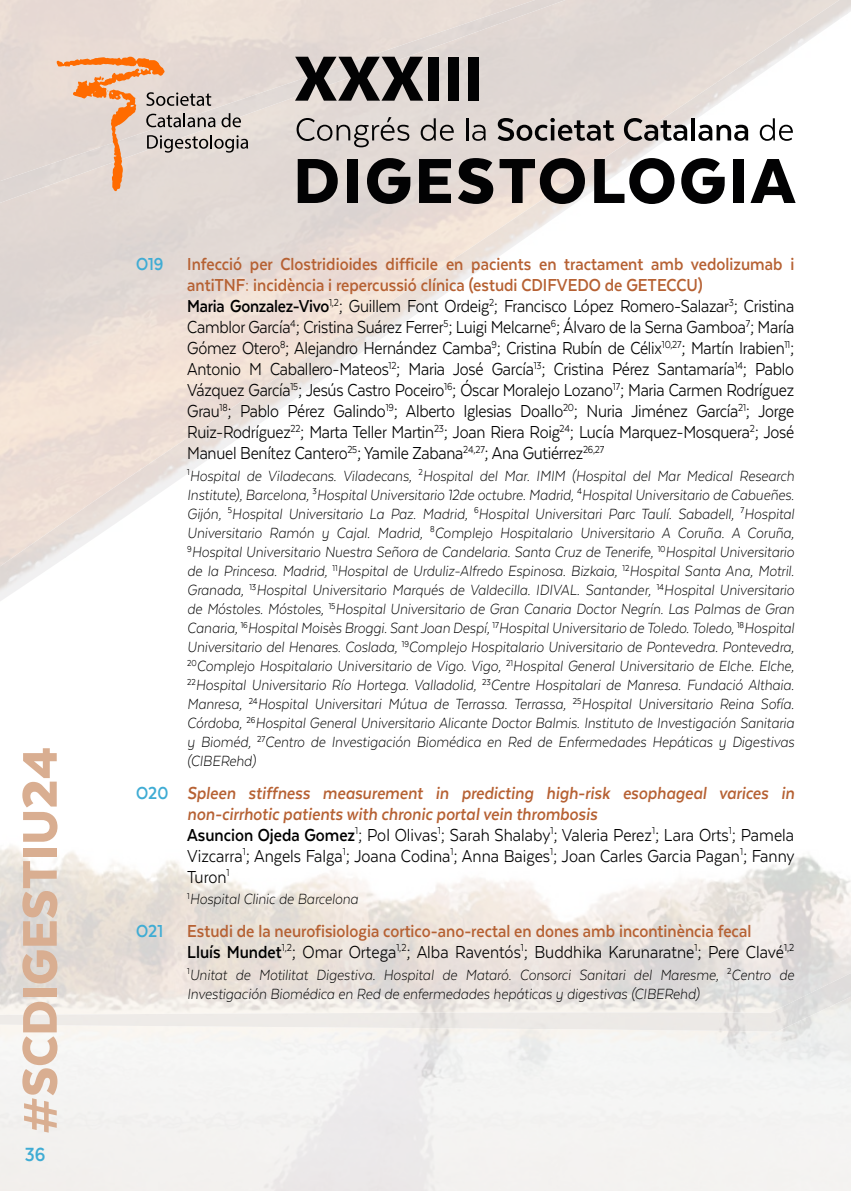
<style>
.page{position:relative;width:851px;height:1191px;background:#fff}
.page>*{position:absolute;margin:0;border:0;box-sizing:border-box;transform-origin:0 0}
.t1{font:900 56px "Texta";color:#d9ae91}
.t2{font:700 22px "Texta";color:#3facd4;scale:.9 1}
.t3{font:20px/21px "Texta";letter-spacing:-.015em;color:#000;scale:.89 1}
.t4{font:20px/21px "Texta";letter-spacing:-.015em;color:#000;scale:.9 1}
.t5{font:700 20px/21px "Texta";color:#b66133;scale:.9 1}
.t6{font:italic 300 17px/19px "Texta";color:#000;text-align:justify;scale:.9 1}
.s1{font-weight:700;color:#3facd4}
.s2{font-weight:700;color:#b66133}
.s3{font-weight:700}
.s4{font-weight:700;font-style:italic;color:#b66133}
.s5{color:#3facd4}
.s6{color:#000}
.s7{font-weight:400;color:#000}
</style>
<div class="page">
<img style="left:334px;top:0;width:462px;height:257px">
<img style="left:716px;top:0;width:131px;height:105px">
<img style="left:455px;top:82px;width:263px;height:203px">
<img style="left:325px;top:257px;width:132px;height:120px">
<img style="left:0;top:520px;width:67px;height:82px">
<img style="left:828px;top:870px;width:22px;height:137px">
<div style="left:310px;top:0;width:257px;height:92px;background:#e2d9d4"></div>
<div style="left:248px;top:75px;width:64px;height:72px;background:#e4dcd7"></div>
<div style="left:0;top:145px;width:160px;height:84px;background:#e1d7d3"></div>
<svg style="left:298px;top:159px;width:40px;height:44px;background:#504d4c"></svg>
<div style="left:347px;top:159px;width:10px;height:44px;background:#020203"></div>
<svg style="left:367px;top:158px;width:43px;height:46px;background:#5d5958"></svg>
<svg style="left:419px;top:159px;width:32px;height:44px"></svg>
<svg style="left:458px;top:158px;width:35px;height:46px;background:#555150"></svg>
<svg style="left:499px;top:158px;width:86px;height:46px;background:#7c7572"></svg>
<svg style="left:594px;top:158px;width:80px;height:46px"></svg>
<svg style="left:681px;top:158px;width:43px;height:46px"></svg>
<div style="left:733px;top:159px;width:10px;height:44px;background:#020203"></div>
<svg style="left:750px;top:159px;width:45px;height:44px"></svg>
<svg style="left:296px;top:117px;width:113px;height:30px;background:#bab3b0"></svg>
<svg style="left:420px;top:118px;width:33px;height:23px"></svg>
<hr style="left:466px;top:118px;width:2px;height:22px;background:#020203">
<svg style="left:472px;top:125px;width:13px;height:16px"></svg>
<svg style="left:497px;top:118px;width:117px;height:23px;background:#938d8a"></svg>
<svg style="left:623px;top:118px;width:64px;height:23px"></svg>
<hr style="left:691px;top:118px;width:4px;height:22px;background:#020203">
<svg style="left:698px;top:125px;width:50px;height:16px"></svg>
<svg style="left:759px;top:118px;width:33px;height:23px"></svg>
<svg style="left:295px;top:57px;width:128px;height:44px;background:#6a6664"></svg>
<div style="left:428px;top:57px;width:11px;height:44px;background:#020203"></div>
<div style="left:448px;top:57px;width:11px;height:44px;background:#020203"></div>
<div style="left:468px;top:57px;width:10px;height:44px;background:#020203"></div>
<svg style="left:57px;top:57px;width:191px;height:134px;background:#dcc5b7"></svg>
<h1 class="t1" style="left:11px;top:1134px;width:389px;rotate:-90deg">#SCDIGESTIU24</h1>
<p class="t2" style="left:25px;top:1143px;width:24px">36</p>
<p class="t3" style="left:187px;top:253px;width:683px;text-indent:-51px"><span class="s1">O19</span> <span class="s2">Infecció per Clostridioides difficile en pacients en tractament amb vedolizumab i antiTNF: incidència i repercussió clínica (estudi CDIFVEDO de GETECCU)<br></span><span class="s3">Maria Gonzalez-Vivo</span><sup>1,2</sup>; Guillem Font Ordeig<sup>2</sup>; Francisco López Romero-Salazar<sup>3</sup>; Cristina Camblor García<sup>4</sup>; Cristina Suárez Ferrer<sup>5</sup>; Luigi Melcarne<sup>6</sup>; Álvaro de la Serna Gamboa<sup>7</sup>; María Gómez Otero<sup>8</sup>; Alejandro Hernández Camba<sup>9</sup>; Cristina Rubín de Célix<sup>10,27</sup>; Martín Irabien<sup>11</sup>; Antonio M Caballero-Mateos<sup>12</sup>; Maria José García<sup>13</sup>; Cristina Pérez Santamaría<sup>14</sup>; Pablo Vázquez García<sup>15</sup>; Jesús Castro Poceiro<sup>16</sup>; Óscar Moralejo Lozano<sup>17</sup>; Maria Carmen Rodríguez Grau<sup>18</sup>; Pablo Pérez Galindo<sup>19</sup>; Alberto Iglesias Doallo<sup>20</sup>; Nuria Jiménez García<sup>21</sup>; Jorge Ruiz‑Rodríguez<sup>22</sup>; Marta Teller Martin<sup>23</sup>; Joan Riera Roig<sup>24</sup>; Lucía Marquez-Mosquera<sup>2</sup>; José Manuel Benítez Cantero<sup>25</sup>; Yamile Zabana<sup>24,27</sup>; Ana Gutiérrez<sup>26,27</sup></p>
<p class="t6" style="left:187px;top:466px;width:676px"><sup>1</sup>Hospital de Viladecans. Viladecans, <sup>2</sup>Hospital del Mar. IMIM (Hospital del Mar Medical Research Institute), Barcelona, <sup>3</sup>Hospital Universitario 12de octubre. Madrid, <sup>4</sup>Hospital Universitario de Cabueñes.<br>Gijón, <sup>5</sup>Hospital Universitario La Paz. Madrid, <sup>6</sup>Hospital Universitari Parc Taulí. Sabadell, <sup>7</sup>Hospital Universitario Ramón y Cajal. Madrid, <sup>8</sup>Complejo Hospitalario Universitario A Coruña. A Coruña, <sup>9</sup>Hospital Universitario Nuestra Señora de Candelaria. Santa Cruz de Tenerife, <sup>10</sup>Hospital Universitario de la Princesa. Madrid, <sup>11</sup>Hospital de Urduliz-Alfredo Espinosa. Bizkaia, <sup>12</sup>Hospital Santa Ana, Motril.<br>Granada, <sup>13</sup>Hospital Universitario Marqués de Valdecilla. IDIVAL. Santander, <sup>14</sup>Hospital Universitario de Móstoles. Móstoles, <sup>15</sup>Hospital Universitario de Gran Canaria Doctor Negrín. Las Palmas de Gran Canaria, <sup>16</sup>Hospital Moisès Broggi. Sant Joan Despí, <sup>17</sup>Hospital Universitario de Toledo. Toledo, <sup>18</sup>Hospital Universitario del Henares. Coslada, <sup>19</sup>Complejo Hospitalario Universitario de Pontevedra. Pontevedra, <sup>20</sup>Complejo Hospitalario Universitario de Vigo. Vigo, <sup>21</sup>Hospital General Universitario de Elche. Elche, <sup>22</sup>Hospital Universitario Río Hortega. Valladolid, <sup>23</sup>Centre Hospitalari de Manresa. Fundació Althaia.<br>Manresa, <sup>24</sup>Hospital Universitari Mútua de Terrassa. Terrassa, <sup>25</sup>Hospital Universitario Reina Sofía.<br>Córdoba, <sup>26</sup>Hospital General Universitario Alicante Doctor Balmis. Instituto de Investigación Sanitaria y Bioméd, <sup>27</sup>Centro de Investigación Biomédica en Red de Enfermedades Hepáticas y Digestivas (CIBERehd)</p>
<p class="t4" style="left:187px;top:782px;width:676px;text-indent:-51px"><span class="s1">O20</span> <span class="s4">Spleen stiffness measurement in predicting high-risk esophageal varices in non‑cirrhotic patients with chronic portal vein thrombosis<br></span><span class="s3">Asuncion Ojeda Gomez</span><sup>1</sup>; Pol Olivas<sup>1</sup>; Sarah Shalaby<sup>1</sup>; Valeria Perez<sup>1</sup>; Lara Orts<sup>1</sup>; Pamela Vizcarra<sup>1</sup>; Angels Falga<sup>1</sup>; Joana Codina<sup>1</sup>; Anna Baiges<sup>1</sup>; Joan Carles Garcia Pagan<sup>1</sup>; Fanny Turon<sup>1</sup></p>
<p class="t6" style="left:187px;top:889px;width:191px"><sup>1</sup>Hospital Clinic de Barcelona</p>
<p class="t5" style="left:187px;top:920px;width:676px;text-indent:-51px"><span class="s5">O21</span> Estudi de la neurofisiologia cortico-ano-rectal en dones amb incontinència fecal<br><span class="s6">Lluís Mundet</span><sup>1,2</sup><span class="s7">; Omar Ortega</span><sup>1,2</sup><span class="s7">; Alba Raventós</span><sup>1</sup><span class="s7">; Buddhika Karunaratne</span><sup>1</sup><span class="s7">; Pere Clavé</span><sup>1,2</sup></p>
<p class="t6" style="left:187px;top:965px;width:676px"><sup>1</sup>Unitat de Motilitat Digestiva. Hospital de Mataró. Consorci Sanitari del Maresme, <sup>2</sup>Centro de<br>Investigación Biomédica en Red de enfermedades hepáticas y digestivas (CIBERehd)</p>
</div>
